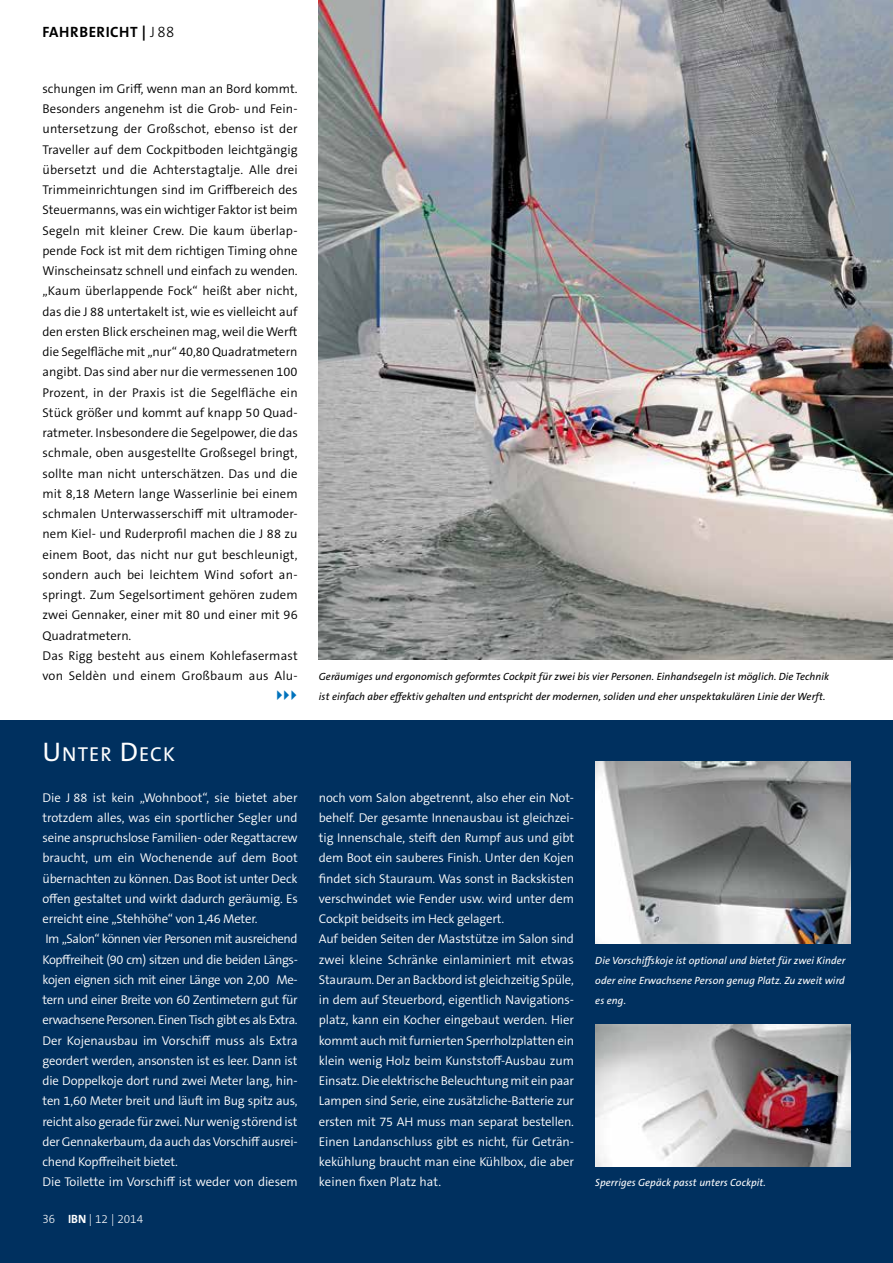
<style>
.page{position:relative;width:893px;height:1263px;background:#fff}
.page>*{position:absolute;margin:0;border:0;box-sizing:border-box;transform-origin:0 0}
.t1{font:20.25px "The Sans B W5 Plain";letter-spacing:.055em;color:#fff}
.t2{font:700 15px "The Sans B W7";letter-spacing:.035em;color:#000}
.t3{font:300 12.75px/20.2px "The Sans B W4";letter-spacing:-.015em;color:#fff}
.t4{font:300 12.75px/20.2px "The Sans B W4";letter-spacing:.005em;color:#000}
.t5{font:300 12px "The Sans B W3";color:#fff;scale:.96 1}
.t6{font:italic 10.5px/20.2px "The Sans B W5 Plain";letter-spacing:.005em;color:#000}
.t7{font:italic 10.5px/20.2px "The Sans B W5 Plain";letter-spacing:.005em;color:#fff;text-align:justify}
.s1{font-family:"The Sans B W3";font-weight:300}
.s2{font-size:27px}
.s3{font-family:"The Sans B W7";font-weight:700}
</style>
<div class="page">
<div style="left:0;top:721px;width:893px;height:542px;background:#00305f"></div>
<img style="left:319px;top:0;width:574px;height:660px">
<img style="left:595px;top:761px;width:255px;height:182px">
<img style="left:595px;top:1024px;width:255px;height:142px">
<p class="t2" style="left:43px;top:22px;width:133px">FAHRBERICHT | <span class="s1">J 88</span></p>
<p class="t4" style="left:43px;top:78px;width:257px">schungen im Griff, wenn man an Bord kommt.<br>Besonders angenehm ist die Grob- und Fein&shy;untersetzung der Großschot, ebenso ist der Traveller auf dem Cockpitboden leichtgängig übersetzt und die Achterstagtalje. Alle drei Trimmeinrichtungen sind im Griffbereich des Steuermanns, was ein wichtiger Faktor ist beim Segeln mit kleiner Crew. Die kaum überlap&shy;pende Fock ist mit dem richtigen Timing ohne Winscheinsatz schnell und einfach zu wenden. „Kaum überlappende Fock“ heißt aber nicht, das die J 88 untertakelt ist, wie es vielleicht auf den ersten Blick erscheinen mag, weil die Werft die Segelfläche mit „nur“ 40,80 Quadratmetern angibt. Das sind aber nur die vermessenen 100<br>Prozent, in der Praxis ist die Segelfläche ein Stück größer und kommt auf knapp 50 Quad&shy;ratmeter. Insbesondere die Segelpower, die das schmale, oben ausgestellte Großsegel bringt, sollte man nicht unterschätzen. Das und die mit 8,18 Metern lange Wasserlinie bei einem schmalen Unterwasserschiff mit ultramoder&shy;nem Kiel- und Ruderprofil machen die J 88 zu einem Boot, das nicht nur gut beschleunigt, sondern auch bei leichtem Wind sofort an&shy;springt. Zum Segelsortiment gehören zudem zwei Gennaker, einer mit 80 und einer mit 96<br>Quadratmetern.<br>Das Rigg besteht aus einem Kohlefasermast von Seldèn und einem Großbaum aus Alu-</p>
<p class="t6" style="left:319px;top:667px;width:512px">Geräumiges und ergonomisch geformtes Cockpit für zwei bis vier Personen. Einhandsegeln ist möglich. Die Technik ist einfach aber effektiv gehalten und entspricht der modernen, soliden und eher unspektakulären Linie der Werft.</p>
<h1 class="t1" style="left:43px;top:741px;width:134px"><span class="s2">U</span>NTER <span class="s2">D</span>ECK</h1>
<p class="t3" style="left:43px;top:787px;width:257px">Die J 88 ist kein „Wohnboot“, sie bietet aber trotzdem alles, was ein sportlicher Segler und seine anspruchslose Familien- oder Regattacrew braucht, um ein Wochenende auf dem Boot übernachten zu können. Das Boot ist unter Deck offen gestaltet und wirkt dadurch geräumig. Es erreicht eine „Stehhöhe“ von 1,46 Meter.<br>Im „Salon“ können vier Personen mit ausreichend Kopffreiheit (90 cm) sitzen und die beiden Längs&shy;kojen eignen sich mit einer Länge von 2,00 Me&shy;tern und einer Breite von 60 Zentimetern gut für erwachsene Personen. Einen Tisch gibt es als Extra.<br>Der Kojenausbau im Vorschiff muss als Extra geordert werden, ansonsten ist es leer. Dann ist die Doppelkoje dort rund zwei Meter lang, hin&shy;ten 1,60 Meter breit und läuft im Bug spitz aus, reicht also gerade für zwei. Nur wenig störend ist der Gennakerbaum, da auch das Vorschiff ausrei&shy;chend Kopffreiheit bietet.<br>Die Toilette im Vorschiff ist weder von diesem</p>
<p class="t3" style="left:319px;top:787px;width:257px">noch vom Salon abgetrennt, also eher ein Not&shy;behelf. Der gesamte Innenausbau ist gleichzei&shy;tig Innenschale, steift den Rumpf aus und gibt dem Boot ein sauberes Finish. Unter den Kojen findet sich Stauraum. Was sonst in Backskisten verschwindet wie Fender usw. wird unter dem Cockpit beidseits im Heck gelagert.<br>Auf beiden Seiten der Maststütze im Salon sind zwei kleine Schränke einlaminiert mit etwas Stauraum. Der an Backbord ist gleichzeitig Spüle, in dem auf Steuerbord, eigentlich Navigations&shy;platz, kann ein Kocher eingebaut werden. Hier kommt auch mit furnierten Sperrholzplatten ein klein wenig Holz beim Kunststoff-Ausbau zum Einsatz. Die elektrische Beleuchtung mit ein paar Lampen sind Serie, eine zusätzliche-Batterie zur ersten mit 75 AH muss man separat bestellen.<br>Einen Landanschluss gibt es nicht, für Geträn&shy;kekühlung braucht man eine Kühlbox, die aber keinen fixen Platz hat.</p>
<p class="t5" style="left:43px;top:1211px;width:106px">36 <span class="s3">IBN</span> | 12 | 2014</p>
<p class="t7" style="left:595px;top:950px;width:252px">Die Vorschiffskoje ist optional und bietet für zwei Kinder oder eine Erwachsene Person genug Platz. Zu zweit wird es eng.</p>
<p class="t7" style="left:595px;top:1173px;width:172px">Sperriges Gepäck passt unters Cockpit.</p>
</div>
